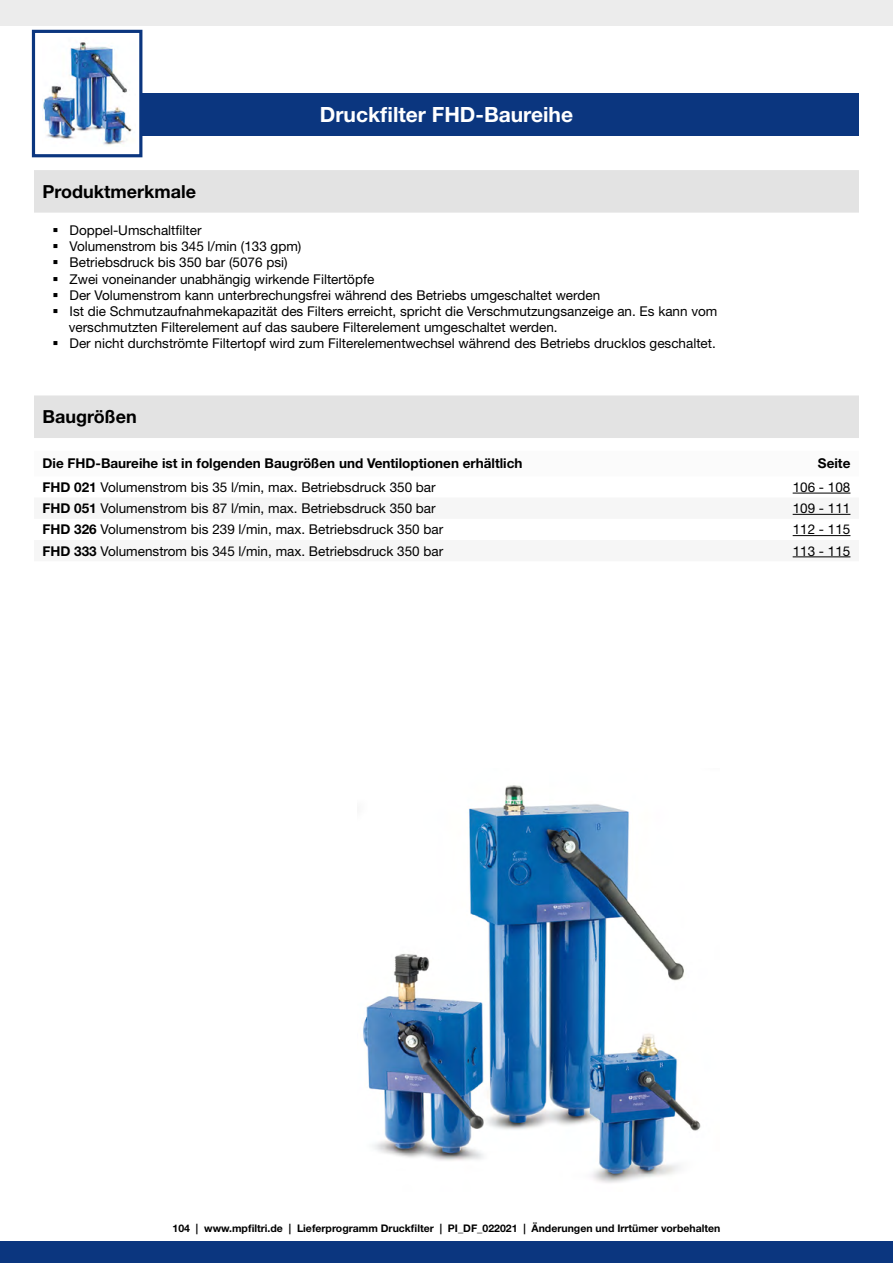
<style>
.page{position:relative;width:893px;height:1263px;background:#fff}
.page>*{position:absolute;margin:0;border:0;box-sizing:border-box;transform-origin:0 0}
.t1{font:700 21px "Helvetica Neue LT Std";color:#fff}
.t2{font:700 18px "Helvetica Neue LT Std";color:#000}
.Typenschlüssel_norma{font:13.5px "Helvetica Neue LT Std";color:#000}
.Typenschlüssel_norma-2{font:700 13.5px "Helvetica Neue LT Std";color:#000}
.t3{font:700 10.5px "Helvetica Neue LT Std";color:#000}
.s1{font-weight:700}
</style>
<div class="page">
<div style="left:0;top:0;width:893px;height:26px;background:#ececec"></div>
<div style="left:32px;top:30px;width:110px;height:127px;background:#fff;border:3px solid #0b367f"></div>
<div style="left:140px;top:94px;width:719px;height:42px;background:#0b367f"></div>
<div style="left:0;top:1242px;width:893px;height:21px;background:#0b367f"></div>
<img style="left:43px;top:42px;width:89px;height:104px">
<hr style="left:793px;top:493px;width:57px;height:1px;background:#000">
<hr style="left:793px;top:514px;width:57px;height:1px;background:#000">
<hr style="left:793px;top:535px;width:57px;height:1px;background:#000">
<hr style="left:793px;top:556px;width:57px;height:1px;background:#000">
<img style="left:362px;top:785px;width:339px;height:398px">
<div style="left:34px;top:170px;width:825px;height:43px;background:#e3e3e3"></div>
<div style="left:34px;top:395px;width:825px;height:43px;background:#e3e3e3"></div>
<p class="t2" style="left:43px;top:180px;width:155px">Produktmerkmale</p>
<h1 class="t1" style="left:320px;top:102px;width:255px">Druckfilter FHD-Baureihe</h1>
<p class="Typenschlüssel_norma" style="left:70px;top:222px;width:134px">Doppel-Umschaltfilter</p>
<p class="Typenschlüssel_norma" style="left:70px;top:238px;width:233px">Volumenstrom bis 345 l/min (133 gpm)</p>
<p class="Typenschlüssel_norma" style="left:70px;top:255px;width:220px">Betriebsdruck bis 350 bar (5076 psi)</p>
<p class="Typenschlüssel_norma" style="left:70px;top:271px;width:306px">Zwei voneinander unabhängig wirkende Filtertöpfe</p>
<p class="Typenschlüssel_norma" style="left:70px;top:287px;width:532px">Der Volumenstrom kann unterbrechungsfrei während des Betriebs umgeschaltet werden</p>
<p class="Typenschlüssel_norma" style="left:70px;top:303px;width:649px">Ist die Schmutzaufnahmekapazität des Filters erreicht, spricht die Verschmutzungsanzeige an. Es kann vom</p>
<p class="Typenschlüssel_norma" style="left:69px;top:319px;width:490px">verschmutzten Filterelement auf das saubere Filterelement umgeschaltet werden.</p>
<p class="Typenschlüssel_norma" style="left:70px;top:336px;width:648px">Der nicht durchströmte Filtertopf wird zum Filterelementwechsel während des Betriebs drucklos geschaltet.</p>
<p class="t2" style="left:43px;top:406px;width:96px">Baugrößen</p>
<p class="Typenschlüssel_norma-2" style="left:43px;top:455px;width:481px">Die FHD-Baureihe ist in folgenden Baugrößen und Ventiloptionen erhältlich</p>
<p class="Typenschlüssel_norma-2" style="left:818px;top:455px;width:34px">Seite</p>
<p class="Typenschlüssel_norma" style="left:43px;top:479px;width:395px"><span class="s1">FHD 021</span> Volumenstrom bis 35 l/min, max. Betriebsdruck 350 bar</p>
<p class="Typenschlüssel_norma" style="left:793px;top:479px;width:59px">106 - 108</p>
<p class="Typenschlüssel_norma" style="left:43px;top:500px;width:395px"><span class="s1">FHD 051</span> Volumenstrom bis 87 l/min, max. Betriebsdruck 350 bar</p>
<p class="Typenschlüssel_norma" style="left:793px;top:500px;width:59px">109 - 111</p>
<p class="Typenschlüssel_norma" style="left:43px;top:521px;width:402px"><span class="s1">FHD 326</span> Volumenstrom bis 239 l/min, max. Betriebsdruck 350 bar</p>
<p class="Typenschlüssel_norma" style="left:793px;top:521px;width:59px">112 - 115</p>
<p class="Typenschlüssel_norma" style="left:43px;top:543px;width:402px"><span class="s1">FHD 333</span> Volumenstrom bis 345 l/min, max. Betriebsdruck 350 bar</p>
<p class="Typenschlüssel_norma" style="left:793px;top:543px;width:59px">113 - 115</p>
<p class="t3" style="left:173px;top:1222px;width:549px">104 | www.mpfiltri.de | Lieferprogramm Druckfilter | PI_DF_022021 | Änderungen und Irrtümer vorbehalten</p>
<p class="t3" style="left:488px;top:1222px;width:31px">5 17</p>
</div>
